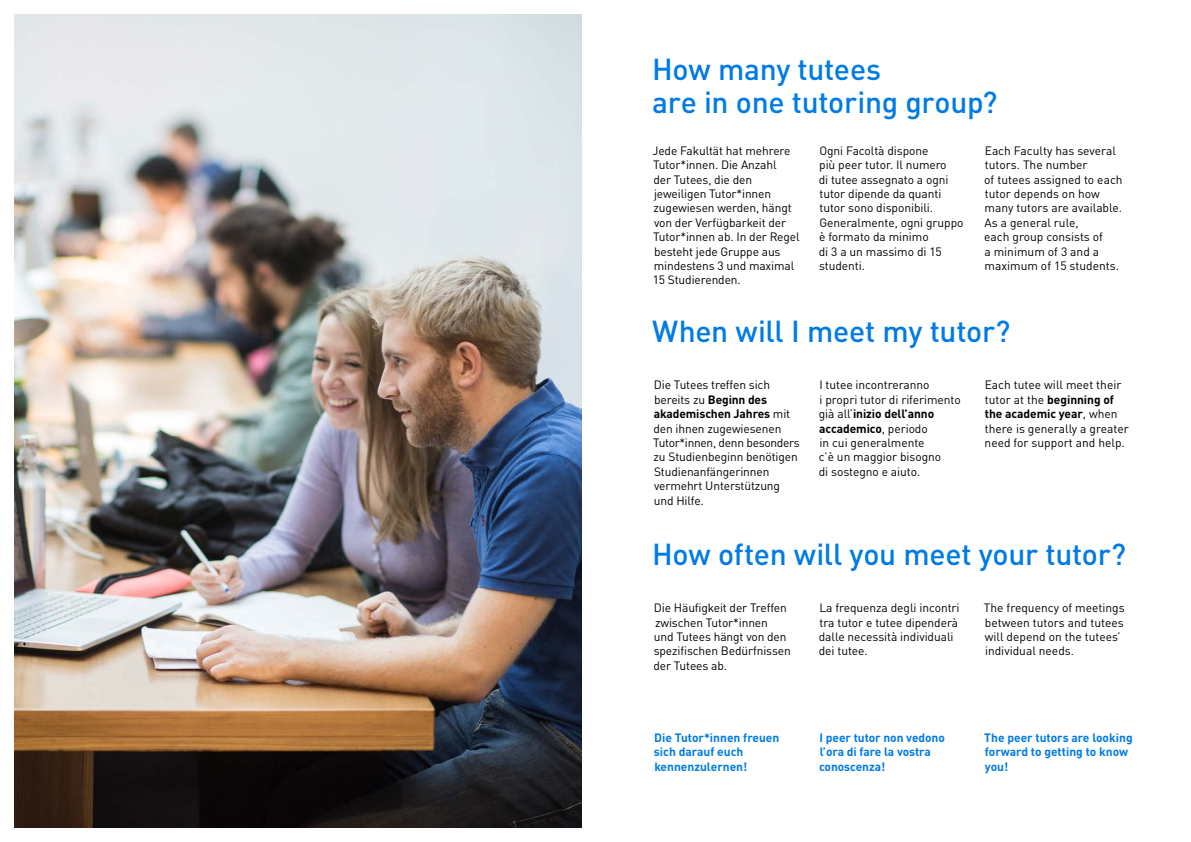
<style>
.page{position:relative;width:1191px;height:842px;background:#fff}
.page>*{position:absolute;margin:0;border:0;box-sizing:border-box;transform-origin:0 0}
.t1{font:500 30px/33px "DINOT";letter-spacing:-.01em;color:#007be4}
.t2{font:12px/14.4px "DINOT";letter-spacing:-.01em;color:#000}
.t3{font:700 12px/14.4px "DINOT";color:#007be4}
.s1{font-weight:700}
</style>
<div class="page">
<img style="left:14px;top:14px;width:567px;height:814px">
<h1 class="t1" style="left:652px;top:52px;width:346px">How many tutees<br>are in one tutoring group?</h1>
<p class="t2" style="left:652px;top:143px;width:149px">Jede Fakultät hat mehrere<br>Tutor*innen. Die Anzahl<br>der Tutees, die den jeweiligen Tutor*innen zugewiesen werden, hängt von der Verfügbarkeit der<br>Tutor*innen ab. In der Regel besteht jede Gruppe aus mindestens 3 und maximal<br>15 Studierenden.</p>
<p class="t2" style="left:819px;top:143px;width:146px">Ogni Facoltà dispone<br>più peer tutor. Il numero<br>di tutee assegnato a ogni tutor dipende da quanti tutor sono disponibili.<br>Generalmente, ogni gruppo è formato da minimo<br>di 3 a un massimo di 15 studenti.</p>
<p class="t2" style="left:984px;top:143px;width:140px">Each Faculty has several tutors. The number<br>of tutees assigned to each tutor depends on how many tutors are available.<br>As a general rule,<br>each group consists of<br>a minimum of 3 and a maximum of 15 students.</p>
<h1 class="t1" style="left:652px;top:314px;width:360px">When will I meet my tutor?</h1>
<p class="t2" style="left:653px;top:378px;width:148px">Die Tutees treffen sich bereits zu <span class="s1">Beginn des akademischen Jahres</span> mit den ihnen zugewiesenen<br>Tutor*innen, denn besonders zu Studienbeginn benötigen<br>Studienanfängerinnen vermehrt Unterstützung und Hilfe.</p>
<p class="t2" style="left:819px;top:378px;width:143px">I tutee incontreranno<br>i propri tutor di riferimento già all’<span class="s1">inizio dell’anno accademico</span>, periodo<br>in cui generalmente<br>c’è un maggior bisogno<br>di sostegno e aiuto.</p>
<p class="t2" style="left:984px;top:378px;width:146px">Each tutee will meet their tutor at the <span class="s1">beginning of the academic year</span>, when there is generally a greater need for support and help.</p>
<h1 class="t1" style="left:652px;top:537px;width:475px">How often will you meet your tutor?</h1>
<p class="t2" style="left:653px;top:600px;width:139px">Die Häufigkeit der Treffen zwischen Tutor*innen<br>und Tutees hängt von den spezifischen Bedürfnissen der Tutees ab.</p>
<p class="t2" style="left:819px;top:600px;width:142px">La frequenza degli incontri tra tutor e tutee dipenderà dalle necessità individuali dei tutee.</p>
<p class="t2" style="left:984px;top:600px;width:142px">The frequency of meetings between tutors and tutees will depend on the tutees’ individual needs.</p>
<p class="t3" style="left:654px;top:730px;width:127px">Die Tutor*innen freuen sich darauf euch kennenzulernen!</p>
<p class="t3" style="left:819px;top:730px;width:127px">I peer tutor non vedono l’ora di fare la vostra conoscenza!</p>
<p class="t3" style="left:984px;top:730px;width:150px">The peer tutors are looking forward to getting to know you!</p>
</div>
